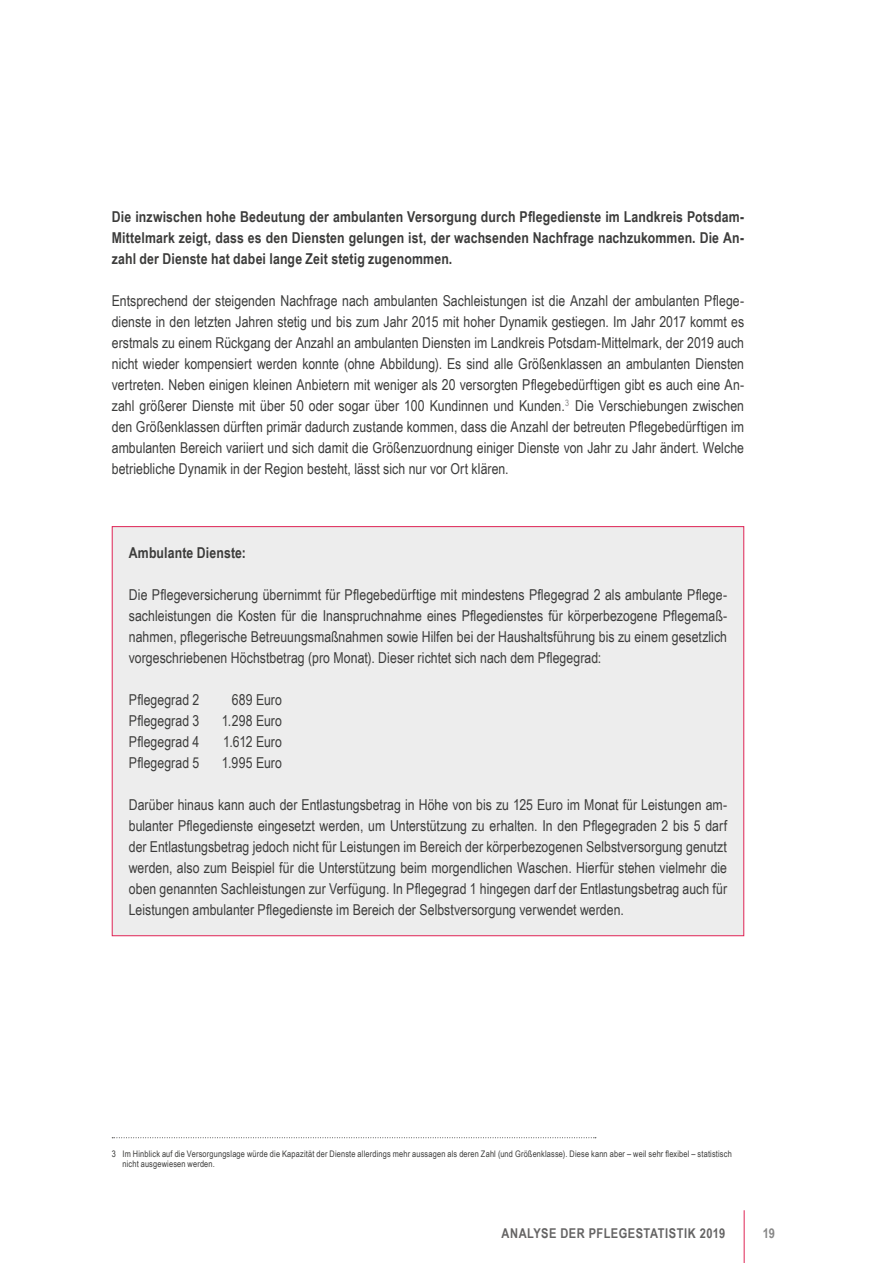
<style>
.page{position:relative;width:893px;height:1263px;background:#fff}
.page>*{position:absolute;margin:0;border:0;box-sizing:border-box;transform-origin:0 0}
.em{font:15px/21px "Arial Narrow";letter-spacing:.005em;color:#3c3c3b;text-align:justify}
.em-2{font:700 15px/21px "Arial Narrow";letter-spacing:.01em;color:#3c3c3b;text-align:justify}
.t1{font:700 13.5px "Arial Narrow";letter-spacing:.035em;color:#646363}
.t2{font:700 13.5px "Arial Narrow";color:#878787}
.Fußnoten{font:9px/10.5px "Arial Narrow";letter-spacing:.02em;color:#3c3c3b}
</style>
<div class="page">
<hr style="left:744px;top:1210px;width:1px;height:53px;background:#df2455">
<div style="left:112px;top:526px;width:632px;height:410px;background:#ededed;border:1px solid #df2455"></div>
<svg style="left:112px;top:1137px;width:484px;height:1px"></svg>
<p class="em-2" style="left:112px;top:205px;width:634px">Die inzwischen hohe Bedeutung der ambulanten Versorgung durch Pflegedienste im Landkreis Potsdam-Mittelmark zeigt, dass es den Diensten gelungen ist, der wachsenden Nachfrage nachzukommen. Die An&shy;zahl der Dienste hat dabei lange Zeit stetig zugenommen.</p>
<p class="em" style="left:112px;top:290px;width:634px">Entsprechend der steigenden Nachfrage nach ambulanten Sachleistungen ist die Anzahl der ambulanten Pflege&shy;dienste in den letzten Jahren stetig und bis zum Jahr 2015 mit hoher Dynamik gestiegen. Im Jahr 2017 kommt es erstmals zu einem Rückgang der Anzahl an ambulanten Diensten im Landkreis Potsdam-Mittelmark, der 2019 auch nicht wieder kompensiert werden konnte (ohne Abbildung). Es sind alle Größenklassen an ambulanten Diensten vertreten. Neben einigen kleinen Anbietern mit weniger als 20 versorgten Pflegebedürftigen gibt es auch eine An&shy;zahl größerer Dienste mit über 50 oder sogar über 100 Kundinnen und Kunden.<sup>3</sup> Die Verschiebungen zwischen den Größenklassen dürften primär dadurch zustande kommen, dass die Anzahl der betreuten Pflegebedürftigen im ambulanten Bereich variiert und sich damit die Größenzuordnung einiger Dienste von Jahr zu Jahr ändert. Welche betriebliche Dynamik in der Region besteht, lässt sich nur vor Ort klären.</p>
<p class="em-2" style="left:129px;top:541px;width:119px">Ambulante Dienste:</p>
<p class="em" style="left:129px;top:584px;width:600px">Die Pflegeversicherung übernimmt für Pflegebedürftige mit mindestens Pflegegrad 2 als ambulante Pflege&shy;sachleistungen die Kosten für die Inanspruchnahme eines Pflegedienstes für körperbezogene Pflegemaß&shy;nahmen, pflegerische Betreuungsmaßnahmen sowie Hilfen bei der Haushaltsführung bis zu einem gesetzlich vorgeschriebenen Höchstbetrag (pro Monat). Dieser richtet sich nach dem Pflegegrad:</p>
<p class="em" style="left:129px;top:689px;width:72px">Pflegegrad 2</p>
<p class="em" style="left:232px;top:689px;width:52px">689 Euro</p>
<p class="em" style="left:129px;top:710px;width:72px">Pflegegrad 3</p>
<p class="em" style="left:222px;top:710px;width:62px">1.298 Euro</p>
<p class="em" style="left:129px;top:731px;width:72px">Pflegegrad 4</p>
<p class="em" style="left:223px;top:731px;width:60px">1.612 Euro</p>
<p class="em" style="left:129px;top:752px;width:72px">Pflegegrad 5</p>
<p class="em" style="left:222px;top:752px;width:62px">1.995 Euro</p>
<p class="em" style="left:129px;top:794px;width:600px">Darüber hinaus kann auch der Entlastungsbetrag in Höhe von bis zu 125 Euro im Monat für Leistungen am&shy;bulanter Pflegedienste eingesetzt werden, um Unterstützung zu erhalten. In den Pflegegraden 2 bis 5 darf der Entlastungsbetrag jedoch nicht für Leistungen im Bereich der körperbezogenen Selbstversorgung genutzt werden, also zum Beispiel für die Unterstützung beim morgendlichen Waschen. Hierfür stehen vielmehr die oben genannten Sachleistungen zur Verfügung. In Pflegegrad 1 hingegen darf der Entlastungsbetrag auch für Leistungen ambulanter Pflegedienste im Bereich der Selbstversorgung verwendet werden.</p>
<p class="Fußnoten" style="left:122px;top:1148px;width:611px;text-indent:-11px">3 Im Hinblick auf die Versorgungslage würde die Kapazität der Dienste allerdings mehr aussagen als deren Zahl (und Größenklasse). Diese kann aber – weil sehr flexibel – statistisch nicht ausgewiesen werden.</p>
<p class="t1" style="left:501px;top:1223px;width:225px">ANALYSE DER PFLEGESTATISTIK 2019</p>
<p class="t2" style="left:763px;top:1223px;width:14px">19</p>
</div>
